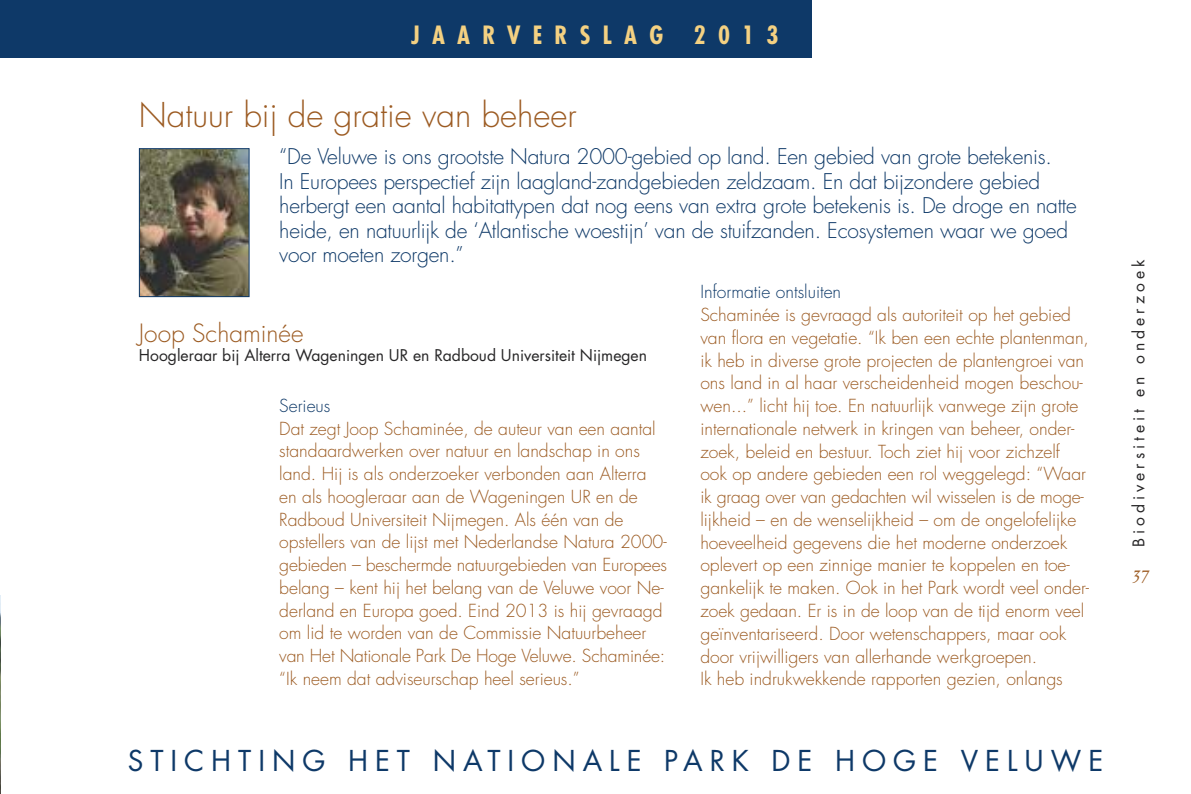
<style>
.page{position:relative;width:1191px;height:794px;background:#fff}
.page>*{position:absolute;margin:0;border:0;box-sizing:border-box;transform-origin:0 0}
.t1{font:300 33.25px "Futura";color:#9c5b22}
.t2{font:28px "Futura";letter-spacing:.25em;color:#0e3968}
.t3{font:700 condensed 24.5px "Futura";letter-spacing:.5em;color:#f4d182}
.t4{font:300 24.5px "Futura";color:#9c5b22}
.t5{font:italic 24.5px "Disturbance";color:#9c5b22}
.t6{font:300 21px/24.5px "Futura";letter-spacing:-.01em;color:#0e3968}
.t7{font:300 17.5px/22.8px "Futura";color:#9c5b22}
.t8{font:300 17.5px "Futura";color:#0e3968}
.t9{font:15.75px "Futura";color:#272627}
.t10{font:15.75px "Futura";letter-spacing:.25em;color:#272627}
</style>
<div class="page">
<div style="left:0;top:0;width:811px;height:58px;background:#0e3968"></div>
<img style="left:0;top:595px;width:1px;height:138px">
<img style="left:141px;top:150px;width:106px;height:145px">
<div style="left:139px;top:148px;width:110px;height:149px;border:1px solid #0e3968"></div>
<img style="left:0;top:733px;width:1px;height:61px">
<h3 class="t3" style="left:411px;top:24px;width:369px">JAARVERSLAG 2013</h3>
<h1 class="t1" style="left:139px;top:100px;width:439px">Natuur bij de gratie van beheer</h1>
<p class="t6" style="left:279px;top:146px;width:799px">“De Veluwe is ons grootste Natura 2000-gebied op land. Een gebied van grote betekenis.<br>In Europees perspectief zijn laagland-zandgebieden zeldzaam. En dat bijzondere gebied herbergt een aantal habitattypen dat nog eens van extra grote betekenis is. De droge en natte heide, en natuurlijk de ‘Atlantische woestijn’ van de stuifzanden. Ecosystemen waar we goed voor moeten zorgen.”</p>
<h3 class="t4" style="left:139px;top:322px;width:166px">Joop Schaminée</h3>
<p class="t9" style="left:139px;top:348px;width:510px">Hoogleraar bij Alterra Wageningen UR en Radboud Universiteit Nijmegen</p>
<p class="t8" style="left:279px;top:397px;width:53px">Serieus</p>
<p class="t7" style="left:279px;top:418px;width:389px">Dat zegt Joop Schaminée, de auteur van een aantal standaardwerken over natuur en landschap in ons land. Hij is als onderzoeker verbonden aan Alterra en als hoogleraar aan de Wageningen UR en de Radboud Universiteit Nijmegen. Als één van de opstellers van de lijst met Nederlandse Natura 2000- gebieden – beschermde natuurgebieden van Europees belang – kent hij het belang van de Veluwe voor Ne&shy;derland en Europa goed. Eind 2013 is hij gevraagd om lid te worden van de Commissie Natuurbeheer van Het Nationale Park De Hoge Veluwe. Schaminée: “Ik neem dat adviseurschap heel serieus.”</p>
<p class="t8" style="left:700px;top:284px;width:142px">Informatie ontsluiten</p>
<p class="t7" style="left:700px;top:305px;width:390px">Schaminée is gevraagd als autoriteit op het gebied van flora en vegetatie. “Ik ben een echte plantenman, ik heb in diverse grote projecten de plantengroei van ons land in al haar verscheidenheid mogen beschou&shy;wen...” licht hij toe. En natuurlijk vanwege zijn grote internationale netwerk in kringen van beheer, onder&shy;zoek, beleid en bestuur. Toch ziet hij voor zichzelf ook op andere gebieden een rol weggelegd: “Waar ik graag over van gedachten wil wisselen is de moge&shy;lijkheid – en de wenselijkheid – om de ongelofelijke hoeveelheid gegevens die het moderne onderzoek oplevert op een zinnige manier te koppelen en toe&shy;gankelijk te maken. Ook in het Park wordt veel onder&shy;zoek gedaan. Er is in de loop van de tijd enorm veel geïnventariseerd. Door wetenschappers, maar ook door vrijwilligers van allerhande werkgroepen.<br>Ik heb indrukwekkende rapporten gezien, onlangs</p>
<h2 class="t2" style="left:128px;top:747px;width:977px">STICHTING HET NATIONALE PARK DE HOGE VELUWE</h2>
<p class="t10" style="left:1131px;top:547px;width:288px;rotate:-90deg">Biodiversiteit en onderzoek</p>
<h3 class="t5" style="left:1133px;top:557px;width:18px">37</h3>
</div>
